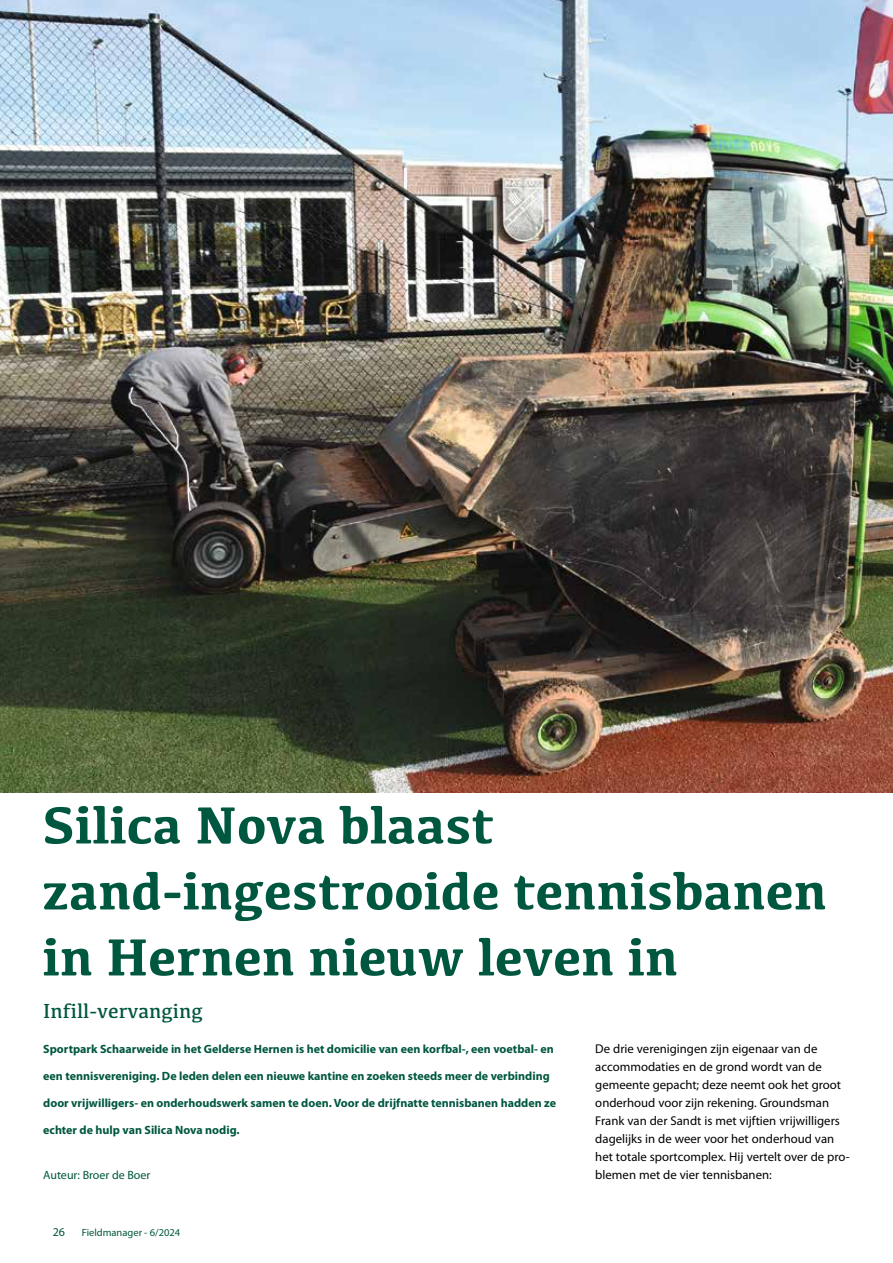
<style>
.page{position:relative;width:893px;height:1263px;background:#fff}
.page>*{position:absolute;margin:0;border:0;box-sizing:border-box;transform-origin:0 0}
.t1{font:700 54px/66px "Kefa";color:#00573f}
.t2{font:21px "Kefa";color:#00573f}
.t3{font:12.75px/18px "Myriad Pro";color:#000}
.t4{font:700 12px "Myriad Pro";color:#00573f}
.t5{font:12px "Myriad Pro";color:#00573f}
.t6{font:10.5px "Myriad Pro";color:#00573f}
</style>
<div class="page">
<img style="left:0;top:0;width:893px;height:792px">
<h1 class="t1" style="left:43px;top:789px;width:786px">Silica Nova blaast zand-ingestrooide tennisbanen in Hernen nieuw leven in</h1>
<h2 class="t2" style="left:43px;top:998px;width:161px">Infill-vervanging</h2>
<p class="t4" style="left:43px;top:1041px;width:512px">Sportpark Schaarweide in het Gelderse Hernen is het domicilie van een korfbal-, een voetbal- en</p>
<p class="t4" style="left:43px;top:1068px;width:508px">een tennisvereniging. De leden delen een nieuwe kantine en zoeken steeds meer de verbinding</p>
<p class="t4" style="left:43px;top:1095px;width:514px">door vrijwilligers- en onderhoudswerk samen te doen. Voor de drijfnatte tennisbanen hadden ze</p>
<p class="t4" style="left:43px;top:1122px;width:198px">echter de hulp van Silica Nova nodig.</p>
<p class="t5" style="left:43px;top:1168px;width:109px">Auteur: Broer de Boer</p>
<p class="t5" style="left:53px;top:1224px;width:14px">26</p>
<p class="t6" style="left:82px;top:1226px;width:100px">Fieldmanager - 6/2024</p>
<p class="t3" style="left:595px;top:1040px;width:256px">De drie verenigingen zijn eigenaar van de accommodaties en de grond wordt van de gemeente gepacht; deze neemt ook het groot onderhoud voor zijn rekening. Groundsman Frank van der Sandt is met vijftien vrijwilligers dagelijks in de weer voor het onderhoud van het totale sportcomplex. Hij vertelt over de pro&shy;blemen met de vier tennisbanen:</p>
</div>
